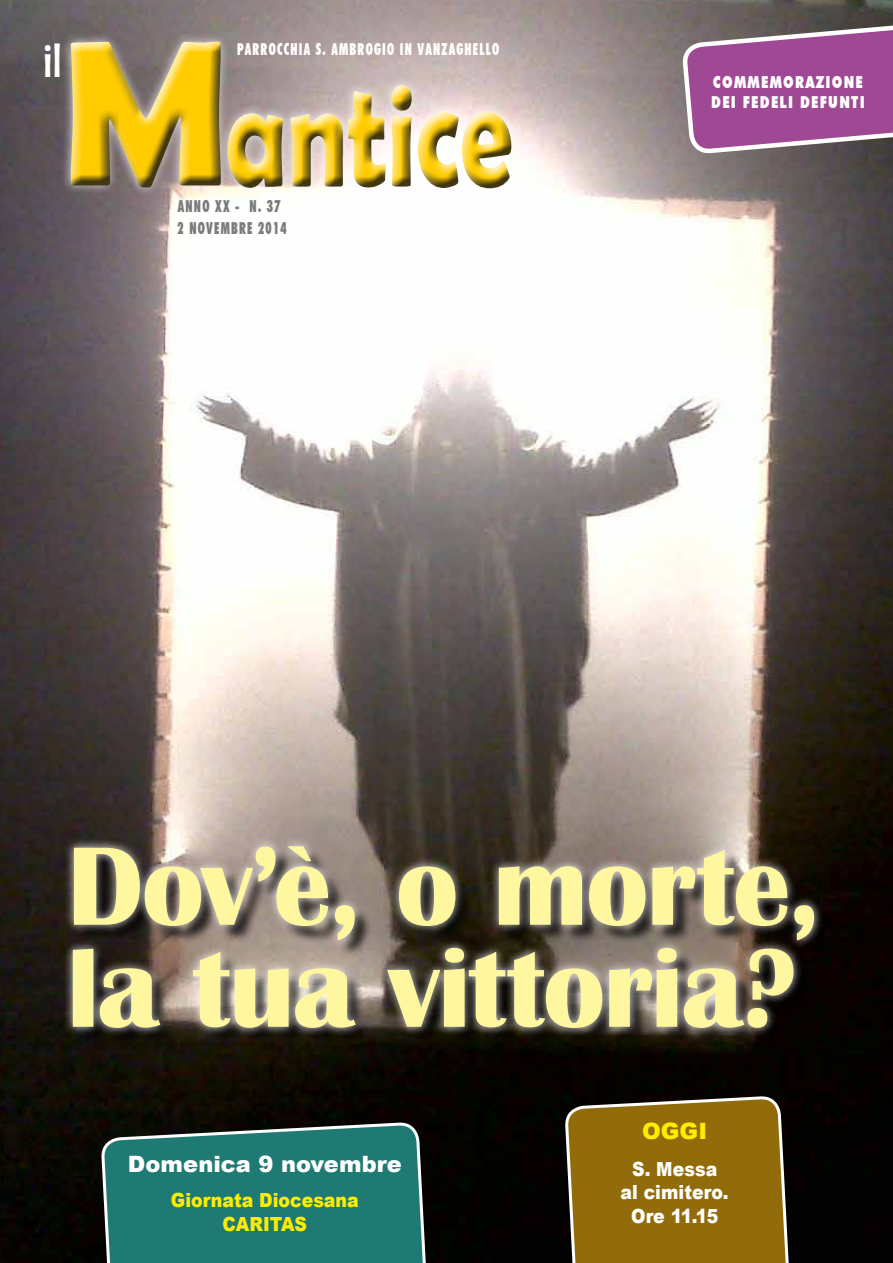
<style>
.page{position:relative;width:893px;height:1263px;background:#fff}
.page>*{position:absolute;margin:0;border:0;box-sizing:border-box;transform-origin:0 0}
.t1{font:700 208.65px "Berlin Sans FB Demi";color:#fc0}
.t2{font:700 115.5px/102px "Britannic";letter-spacing:-.015em;color:#fff6a0}
.t3{font:48.9px "Berlin Sans FB";color:#fff;scale:.88 1}
.t4{font:900 22.5px "Arial";letter-spacing:.005em;color:#fff}
.t5{font:900 22.5px "Arial";color:#ffed00}
.t6{font:900 19.5px/23.4px "Arial";color:#fff;text-align:center;scale:.89 1}
.t7{font:900 19.5px/23.4px "Arial";color:#ffed00;text-align:center;scale:.89 1}
.t8{font:900 condensed 16.5px "Futura BT";letter-spacing:.1em;color:#fff;scale:.76 1}
.t9{font:900 16.5px/20px "Futura BT";letter-spacing:.1em;color:#fff;scale:.76 1}
.t10{font:900 condensed 16.5px "Futura BT";letter-spacing:.1em;color:#7c7b7b;scale:.76 1}
</style>
<div class="page">
<img style="left:0;top:0;width:893px;height:1263px">
<div style="left:75px;top:849px;width:758px;height:197px;background:#000;opacity:.75"></div>
<div style="left:63px;top:836px;width:761px;height:202px;background:#fff;opacity:.75"></div>
<svg style="left:684px;top:0;width:209px;height:152px;background:#935989"></svg>
<div style="left:47px;top:0;width:432px;height:228px;background:#fff;opacity:.75"></div>
<div style="left:60px;top:30px;width:169px;height:162px;background:#fff;opacity:.75"></div>
<div style="left:62px;top:35px;width:170px;height:163px;background:#000;opacity:.75"></div>
<div style="left:217px;top:46px;width:423px;height:173px;background:#fff;opacity:.75"></div>
<div style="left:217px;top:74px;width:297px;height:110px;background:#fff;opacity:.75"></div>
<div style="left:225px;top:84px;width:297px;height:115px;background:#000;opacity:.75"></div>
<svg style="left:566px;top:1097px;width:223px;height:166px;background:#8e6b14"></svg>
<svg style="left:102px;top:1123px;width:328px;height:140px;background:#25756f"></svg>
<h3 class="t3" style="left:43px;top:33px;width:23px">il</h3>
<h1 class="t1" style="left:61px;top:-7px;width:170px">M</h1>
<p class="t8" style="left:237px;top:39px;width:346px">PARROCCHIA S. AMBROGIO IN VANZAGHELLO</p>
<p class="t10" style="left:178px;top:196px;width:137px">ANNO XX - N. 37</p>
<p class="t10" style="left:178px;top:218px;width:145px">2 NOVEMBRE 2014</p>
<p class="t9" style="left:711px;top:72px;width:204px">COMMEMORAZIONE<br>DEI FEDELI DEFUNTI</p>
<h2 class="t2" style="left:67px;top:836px;width:755px">Dov’è, o morte, la tua vittoria?</h2>
<h3 class="t4" style="left:128px;top:1148px;width:275px">Domenica 9 novembre</h3>
<p class="t7" style="left:171px;top:1188px;width:213px">Giornata Diocesana<br>CARITAS</p>
<h3 class="t5" style="left:642px;top:1114px;width:66px">OGGI</h3>
<p class="t6" style="left:621px;top:1156px;width:123px">S. Messa<br>al cimitero.<br>Ore 11.15</p>
</div>
